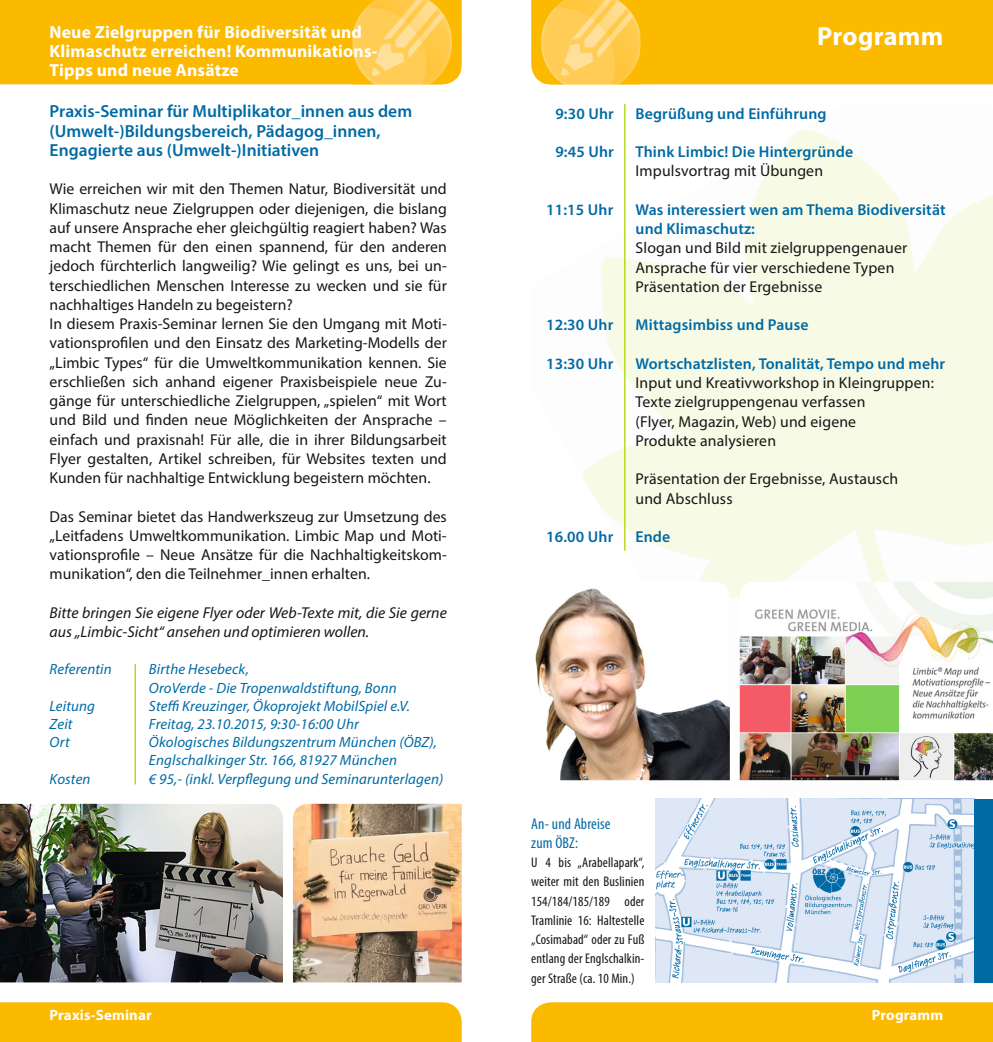
<style>
.page{position:relative;width:993px;height:1042px;background:#fff}
.page>*{position:absolute;margin:0;border:0;box-sizing:border-box;transform-origin:0 0}
.t1{font:700 26.25px "Myriad Pro";letter-spacing:.01em;color:#fff}
.t2{font:600 17.5px/19.2px "Myriad Pro";color:#006aa4}
.t3{font:700 17.5px/19.2px "Myriad Pro";letter-spacing:.01em;color:#fff}
.t4{font:15.75px/19.2px "Myriad Pro";color:#151616}
.t5{font:600 15.75px/19.2px "Myriad Pro";letter-spacing:.01em;color:#006aa4}
.t6{font:italic 15.75px/19.2px "Myriad Pro";color:#151616}
.t7{font:condensed 15.75px/19.2px "Myriad Pro";letter-spacing:.01em;color:#006aa4}
.t8{font:italic 14.88px/18px "Myriad Pro";letter-spacing:.01em;color:#006aa4}
.t9{font:700 14.88px "Myriad Pro";letter-spacing:.01em;color:#fff}
.t10{font:condensed 14px/19.2px "Myriad Pro";letter-spacing:.01em;color:#151616;text-align:justify}
</style>
<div class="page">
<div style="left:0;top:0;width:461px;height:84px;background:#fbba00"></div>
<img style="left:352px;top:0;width:99px;height:84px">
<div style="left:531px;top:0;width:461px;height:84px;background:#fbba00"></div>
<img style="left:541px;top:0;width:99px;height:84px">
<img style="left:560px;top:104px;width:432px;height:695px">
<div style="left:0;top:1002px;width:461px;height:40px;background:#fbba00"></div>
<div style="left:531px;top:1002px;width:461px;height:40px;background:#fbba00"></div>
<hr style="left:624px;top:104px;width:1px;height:447px;background:#b0d500">
<img style="left:0;top:804px;width:283px;height:178px">
<img style="left:293px;top:804px;width:168px;height:178px">
<img style="left:655px;top:799px;width:319px;height:183px">
<hr style="left:134px;top:664px;width:2px;height:120px;background:#b0d500">
<img style="left:535px;top:582px;width:194px;height:198px">
<img style="left:739px;top:582px;width:253px;height:198px">
<div style="left:974px;top:799px;width:18px;height:183px;background:#006aa4"></div>
<p class="t3" style="left:50px;top:22px;width:329px">Neue Zielgruppen für Biodiversität und<br>Klimaschutz erreichen! Kommunikations-<br>Tipps und neue Ansätze</p>
<h1 class="t1" style="left:816px;top:19px;width:128px">Programm</h1>
<p class="t2" style="left:50px;top:101px;width:364px">Praxis-Seminar für Multiplikator_innen aus dem (Umwelt-)Bildungsbereich, Pädagog_innen,<br>Engagierte aus (Umwelt-)Initiativen</p>
<p class="t4" style="left:50px;top:179px;width:398px">Wie erreichen wir mit den Themen Natur, Biodiversität und Klimaschutz neue Zielgruppen oder diejenigen, die bislang auf unsere Ansprache eher gleichgültig reagiert haben? Was macht Themen für den einen spannend, für den anderen jedoch fürchterlich langweilig? Wie gelingt es uns, bei un&shy;terschiedlichen Menschen Interesse zu wecken und sie für nachhaltiges Handeln zu begeistern?<br>In diesem Praxis-Seminar lernen Sie den Umgang mit Moti&shy;vationsprofilen und den Einsatz des Marketing-Modells der „Limbic Types“ für die Umweltkommunikation kennen. Sie erschließen sich anhand eigener Praxisbeispiele neue Zu&shy;gänge für unterschiedliche Zielgruppen, „spielen“ mit Wort und Bild und finden neue Möglichkeiten der Ansprache – einfach und praxisnah! Für alle, die in ihrer Bildungsarbeit Flyer gestalten, Artikel schreiben, für Websites texten und Kunden für nachhaltige Entwicklung begeistern möchten.</p>
<p class="t4" style="left:50px;top:506px;width:398px;text-align:justify">Das Seminar bietet das Handwerkszeug zur Umsetzung des „Leitfadens Umweltkommunikation. Limbic Map und Moti&shy;vationsprofile – Neue Ansätze für die Nachhaltigkeitskom&shy;munikation“, den die Teilnehmer_innen erhalten.</p>
<p class="t6" style="left:50px;top:603px;width:398px">Bitte bringen Sie eigene Flyer oder Web-Texte mit, die Sie gerne aus „Limbic-Sicht“ ansehen und optimieren wollen.</p>
<p class="t8" style="left:50px;top:660px;width:64px">Referentin</p>
<p class="t8" style="left:149px;top:660px;width:249px">Birthe Hesebeck,<br>OroVerde - Die Tropenwaldstiftung, Bonn</p>
<p class="t8" style="left:50px;top:696px;width:47px">Leitung</p>
<p class="t8" style="left:149px;top:696px;width:262px">Steffi Kreuzinger, Ökoprojekt MobilSpiel e.V.</p>
<p class="t8" style="left:50px;top:714px;width:24px">Zeit</p>
<p class="t8" style="left:149px;top:714px;width:211px">Freitag, 23.10.2015, 9:30-16:00 Uhr</p>
<p class="t8" style="left:50px;top:732px;width:22px">Ort</p>
<p class="t8" style="left:149px;top:732px;width:289px">Ökologisches Bildungszentrum München (ÖBZ),<br>Englschalkinger Str. 166, 81927 München</p>
<p class="t8" style="left:50px;top:769px;width:42px">Kosten</p>
<p class="t8" style="left:149px;top:769px;width:296px">€ 95,- (inkl. Verpflegung und Seminarunterlagen)</p>
<p class="t5" style="left:555px;top:103px;width:60px">9:30 Uhr</p>
<p class="t5" style="left:635px;top:103px;width:192px">Begrüßung und Einführung</p>
<p class="t5" style="left:555px;top:142px;width:60px">9:45 Uhr</p>
<p class="t5" style="left:635px;top:142px;width:219px">Think Limbic! Die Hintergründe</p>
<p class="t4" style="left:635px;top:161px;width:189px">Impulsvortrag mit Übungen</p>
<p class="t5" style="left:546px;top:200px;width:69px">11:15 Uhr</p>
<p class="t5" style="left:635px;top:200px;width:311px">Was interessiert wen am Thema Biodiversität und Klimaschutz:</p>
<p class="t4" style="left:635px;top:238px;width:273px">Slogan und Bild mit zielgruppengenauer<br>Ansprache für vier verschiedene Typen<br>Präsentation der Ergebnisse</p>
<p class="t5" style="left:546px;top:315px;width:69px">12:30 Uhr</p>
<p class="t5" style="left:635px;top:315px;width:174px">Mittagsimbiss und Pause</p>
<p class="t5" style="left:546px;top:353px;width:69px">13:30 Uhr</p>
<p class="t5" style="left:635px;top:353px;width:311px">Wortschatzlisten, Tonalität, Tempo und mehr</p>
<p class="t4" style="left:635px;top:373px;width:300px">Input und Kreativworkshop in Kleingruppen:<br>Texte zielgruppengenau verfassen<br>(Flyer, Magazin, Web) und eigene<br>Produkte analysieren</p>
<p class="t4" style="left:635px;top:469px;width:264px">Präsentation der Ergebnisse, Austausch und Abschluss</p>
<p class="t5" style="left:546px;top:527px;width:69px">16.00 Uhr</p>
<p class="t5" style="left:635px;top:527px;width:36px">Ende</p>
<p class="t7" style="left:531px;top:813px;width:81px">An- und Abreise zum ÖBZ:</p>
<p class="t10" style="left:531px;top:852px;width:115px">U 4 bis „Arabellapark“, weiter mit den Buslinien 154/184/185/189 oder Tramlinie 16: Haltestelle „Cosimabad“ oder zu Fuß entlang der Englschalkin&shy;ger Straße (ca. 10 Min.)</p>
<p class="t9" style="left:50px;top:1005px;width:104px">Praxis-Seminar</p>
<p class="t9" style="left:871px;top:1005px;width:73px">Programm</p>
</div>
